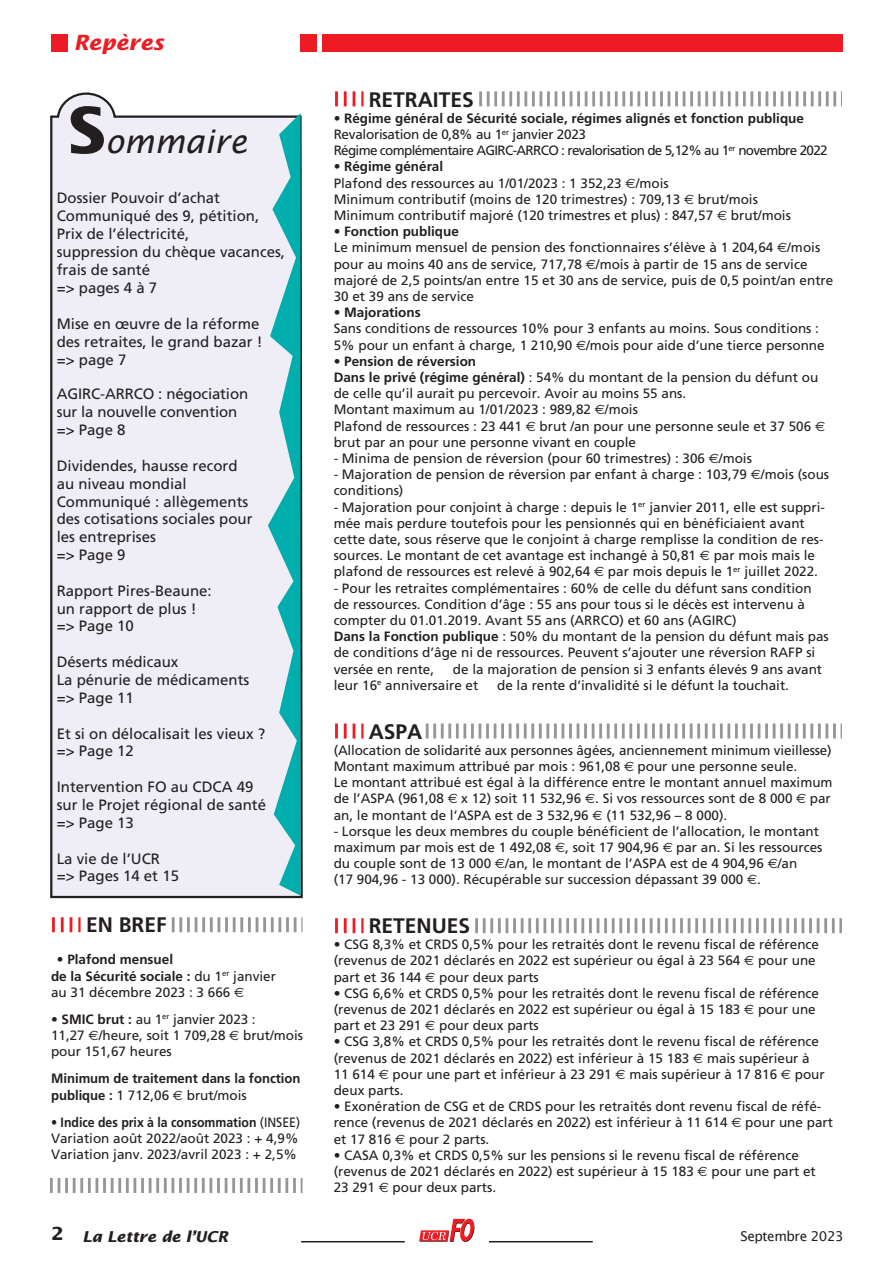
<style>
.page{position:relative;width:893px;height:1263px;background:#fff}
.page>*{position:absolute;margin:0;border:0;box-sizing:border-box;transform-origin:0 0}
.t1{font:italic 32.7px "Lucida Sans";color:#231f20}
.t2{font:700 21px "Frutiger";color:#231f20}
.t3{font:italic 700 21px "Lucida Sans";color:#ed1c24}
.t4{font:15px/17.9px "Frutiger";color:#231f20}
.t5{font:italic 700 15px "Lucida Sans";color:#231f20}
.t6{font:13.5px/16.2px "Frutiger";color:#231f20}
.t7{font:13.5px/16.2px "Frutiger";letter-spacing:-.05em;color:#231f20}
.t8{font:700 13.5px/16.2px "Frutiger";color:#231f20}
.t9{font:13.5px/16.2px "Frutiger";color:#231f20;scale:.91 1}
.t10{font:13.5px "Lucida Sans";letter-spacing:-.03em;color:#231f20}
.s1{font-weight:700;font-style:normal;font-size:63px}
.s2{font-weight:400}
.s3{font-family:"Euro Sans";font-weight:400}
.s4{font-weight:700}
.s5{font-family:"Euro Sans"}
.s6{font-family:"Helvetica"}
.s7{font-style:normal;font-size:18px}
</style>
<div class="page">
<svg style="left:419px;top:1219px;width:55px;height:23px"></svg>
<hr style="left:489px;top:1241px;width:104px;height:1px;background:#231f20">
<hr style="left:301px;top:1241px;width:104px;height:1px;background:#231f20">
<div style="left:322px;top:34px;width:520px;height:17px;background:#ed1c24"></div>
<div style="left:300px;top:34px;width:17px;height:17px;background:#ed1c24"></div>
<div style="left:51px;top:34px;width:16px;height:17px;background:#ed1c24"></div>
<div style="left:50px;top:92px;width:253px;height:807px;background:#efeef7"></div>
<svg style="left:479px;top:91px;width:363px;height:15px"></svg>
<svg style="left:335px;top:91px;width:29px;height:15px"></svg>
<svg style="left:335px;top:723px;width:29px;height:15px"></svg>
<svg style="left:335px;top:918px;width:29px;height:15px"></svg>
<svg style="left:475px;top:918px;width:367px;height:15px"></svg>
<svg style="left:426px;top:723px;width:416px;height:15px"></svg>
<svg style="left:52px;top:917px;width:29px;height:15px"></svg>
<svg style="left:172px;top:917px;width:131px;height:15px"></svg>
<svg style="left:50px;top:1178px;width:253px;height:15px"></svg>
<svg style="left:268px;top:113px;width:32px;height:782px;background:#80d0d4"></svg>
<h2 class="t3" style="left:74px;top:34px;width:92px">Repères</h2>
<h1 class="t1" style="left:68px;top:128px;width:180px"><span class="s1">S</span>ommaire</h1>
<p class="t4" style="left:57px;top:190px;width:230px">Dossier Pouvoir d’achat<br>Communiqué des 9, pétition,<br>Prix de l’électricité,<br>suppression du chèque vacances, frais de santé<br>=&gt; pages 4 à 7</p>
<p class="t4" style="left:57px;top:316px;width:207px">Mise en œuvre de la réforme des retraites, le grand bazar ! =&gt; page 7</p>
<p class="t4" style="left:57px;top:386px;width:193px">AGIRC-ARRCO : négociation sur la nouvelle convention =&gt; Page 8</p>
<p class="t4" style="left:57px;top:458px;width:197px">Dividendes, hausse record au niveau mondial<br>Communiqué : allègements des cotisations sociales pour les entreprises<br>=&gt; Page 9</p>
<p class="t4" style="left:57px;top:583px;width:157px">Rapport Pires-Beaune: un rapport de plus ! =&gt; Page 10</p>
<p class="t4" style="left:57px;top:654px;width:194px">Déserts médicaux<br>La pénurie de médicaments =&gt; Page 11</p>
<p class="t4" style="left:57px;top:726px;width:210px">Et si on délocalisait les vieux ? =&gt; Page 12</p>
<p class="t4" style="left:57px;top:779px;width:211px">Intervention FO au CDCA 49 sur le Projet régional de santé =&gt; Page 13</p>
<p class="t4" style="left:57px;top:850px;width:124px">La vie de l’UCR =&gt; Pages 14 et 15</p>
<h2 class="t2" style="left:86px;top:916px;width:82px">EN BREF</h2>
<p class="t8" style="left:51px;top:953px;width:227px;text-indent:6px"><span class="s2">•</span> Plafond mensuel<br>de la Sécurité sociale : <span class="s2">du 1</span><sup>er</sup> <span class="s2">janvier au 31 décembre 2023 : 3 666</span> <span class="s3">E</span></p>
<p class="t6" style="left:51px;top:1012px;width:254px">• <span class="s4">SMIC brut :</span> au 1<sup>er</sup> janvier 2023 :<br>11,27 <span class="s5">E</span>/heure, soit 1 709,28 <span class="s5">E</span> brut/mois pour 151,67 heures</p>
<p class="t8" style="left:51px;top:1071px;width:251px">Minimum de traitement dans la fonction publique : <span class="s2">1 712,06</span> <span class="s3">E</span> <span class="s2">brut/mois</span></p>
<p class="t9" style="left:51px;top:1115px;width:275px">• <span class="s4">Indice des prix à la consommation</span> (INSEE)<br>Variation août 2022/août 2023 : + 4,9%<br>Variation janv. 2023/avril 2023 : + 2,5%</p>
<h2 class="t2" style="left:369px;top:91px;width:107px">RETRAITES</h2>
<p class="t7" style="left:334px;top:111px;width:496px"><span class="s4">• Régime général de Sécurité sociale, régimes alignés et fonction publique<br></span>Revalorisation de 0,8% au 1<sup>er</sup> janvier 2023<br>Régime complémentaire AGIRC-ARRCO : revalorisation de 5,12% au 1<sup>er</sup> novembre 2022</p>
<p class="t6" style="left:334px;top:160px;width:459px"><span class="s4">• Régime général<br></span>Plafond des ressources au 1/01/2023 : 1 352,23 <span class="s5">E</span>/mois<br>Minimum contributif (moins de 120 trimestres) : 709,13 <span class="s5">E</span> brut/mois Minimum contributif majoré (120 trimestres et plus) : 847,57 <span class="s5">E</span> brut/mois</p>
<p class="t6" style="left:334px;top:224px;width:501px">• <span class="s4">Fonction publique<br></span>Le minimum mensuel de pension des fonctionnaires s’élève à 1 204,64 <span class="s5">E</span>/mois pour au moins 40 ans de service, 717,78 <span class="s5">E</span>/mois à partir de 15 ans de service majoré de 2,5 points/an entre 15 et 30 ans de service, puis de 0,5 point/an entre 30 et 39 ans de service</p>
<p class="t6" style="left:334px;top:305px;width:493px">• <span class="s4">Majorations<br></span>Sans conditions de ressources 10% pour 3 enfants au moins. Sous conditions :<br>5% pour un enfant à charge, 1 210,90 <span class="s5">E</span>/mois pour aide d’une tierce personne</p>
<p class="t6" style="left:334px;top:354px;width:493px">• <span class="s4">Pension de réversion<br>Dans le privé (régime général)</span> : 54% du montant de la pension du défunt ou de celle qu’il aurait pu percevoir. Avoir au moins 55 ans.<br>Montant maximum au 1/01/2023 : 989,82 <span class="s5">E</span>/mois<br>Plafond de ressources : 23 441 <span class="s5">E</span> brut /an pour une personne seule et 37 506 <span class="s5">E </span>brut par an pour une personne vivant en couple</p>
<p class="t6" style="left:334px;top:451px;width:420px">- Minima de pension de réversion (pour 60 trimestres) : 306 <span class="s5">E</span>/mois</p>
<p class="t6" style="left:334px;top:467px;width:497px">- Majoration de pension de réversion par enfant à charge : 103,79 <span class="s5">E</span>/mois (sous conditions)</p>
<p class="t6" style="left:334px;top:500px;width:493px">- Majoration pour conjoint a<span class="s6">̀</span>charge : depuis le 1<sup>er</sup> janvier 2011, elle est suppri&shy;mée mais perdure toutefois pour les pensionnés qui en be<span class="s6">́</span>ne<span class="s6">́</span>ficiaient avant cette date, sous re<span class="s6">́</span>serve que le conjoint a<span class="s6">̀</span>charge remplisse la condition de res&shy;sources. Le montant de cet avantage est inchange<span class="s6">́</span>a<span class="s6">̀</span>50,81 <span class="s5">E</span> par mois mais le plafond de ressources est releve<span class="s6">́</span>a<span class="s6">̀</span>902,64 <span class="s5">E</span> par mois depuis le 1<sup>er</sup> juillet 2022.</p>
<p class="t6" style="left:334px;top:581px;width:497px">- Pour les retraites complémentaires : 60% de celle du défunt sans condition de ressources. Condition d’âge : 55 ans pour tous si le décès est intervenu à compter du 01.01.2019. Avant 55 ans (ARRCO) et 60 ans (AGIRC)<br><span class="s4">Dans la Fonction publique</span> : 50% du montant de la pension du défunt mais pas de conditions d’âge ni de ressources. Peuvent s’ajouter une réversion RAFP si<br>verséeenrente,½delamajorationdepensionsi3enfantsélevés9ansavant<br>leur 16<sup>e</sup> anniversaireet½delarented’invaliditésiledéfuntlatouchait.</p>
<h2 class="t2" style="left:369px;top:723px;width:55px">ASPA</h2>
<p class="t6" style="left:334px;top:743px;width:500px">(Allocation de solidarité aux personnes âgées, anciennement minimum vieillesse)<br>Montant maximum attribué par mois : 961,08 <span class="s5">E</span> pour une personne seule.<br>Le montant attribué est égal à la différence entre le montant annuel maximum de l’ASPA (961,08 <span class="s5">E</span> x 12) soit 11 532,96 <span class="s5">E</span>. Si vos ressources sont de 8 000 <span class="s5">E</span> par an, le montant de l’ASPA est de 3 532,96 <span class="s5">E</span> (11 532,96 – 8 000).</p>
<p class="t6" style="left:334px;top:824px;width:490px">- Lorsque les deux membres du couple bénéficient de l’allocation, le montant maximum par mois est de 1 492,08 <span class="s5">E</span>, soit 17 904,96 <span class="s5">E</span> par an. Si les ressources du couple sont de 13 000 <span class="s5">E</span>/an, le montant de l’ASPA est de 4 904,96 <span class="s5">E</span>/an<br>(17 904,96 - 13 000). Récupérable sur succession dépassant 39 000 <span class="s5">E</span>.</p>
<h2 class="t2" style="left:369px;top:917px;width:103px">RETENUES</h2>
<p class="t6" style="left:334px;top:937px;width:487px">• CSG 8,3% et CRDS 0,5% pour les retraités dont le revenu fiscal de référence (revenus de 2021 déclarés en 2022 est supérieur ou égal à 23 564 <span class="s5">E</span> pour une part et 36 144 <span class="s5">E</span> pour deux parts</p>
<p class="t6" style="left:334px;top:986px;width:487px">• CSG 6,6% et CRDS 0,5% pour les retraités dont le revenu fiscal de référence (revenus de 2021 déclarés en 2022 est supérieur ou égal à 15 183 <span class="s5">E</span> pour une part et 23 291 <span class="s5">E</span> pour deux parts</p>
<p class="t6" style="left:334px;top:1034px;width:493px">• CSG 3,8% et CRDS 0,5% pour les retraités dont le revenu fiscal de référence (revenus de 2021 déclarés en 2022) est inférieur à 15 183 <span class="s5">E</span> mais supérieur à 11 614 <span class="s5">E</span> pour une part et inférieur à 23 291 <span class="s5">E</span> mais supérieur à 17 816 <span class="s5">E</span> pour deux parts.</p>
<p class="t6" style="left:334px;top:1099px;width:501px">• Exonération de CSG et de CRDS pour les retraités dont revenu fiscal de réfé&shy;rence (revenus de 2021 déclarés en 2022) est inférieur à 11 614 <span class="s5">E</span> pour une part et 17 816 <span class="s5">E</span> pour 2 parts.</p>
<p class="t6" style="left:334px;top:1148px;width:484px">• CASA 0,3% et CRDS 0,5% sur les pensions si le revenu fiscal de référence (revenus de 2021 déclarés en 2022) est supérieur à 15 183 <span class="s5">E</span> pour une part et<br>23 291 <span class="s5">E</span> pour deux parts.</p>
<p class="t5" style="left:52px;top:1230px;width:178px"><span class="s7">2</span> La Lettre de l’UCR</p>
<p class="t10" style="left:740px;top:1231px;width:105px">Septembre 2023</p>
</div>
